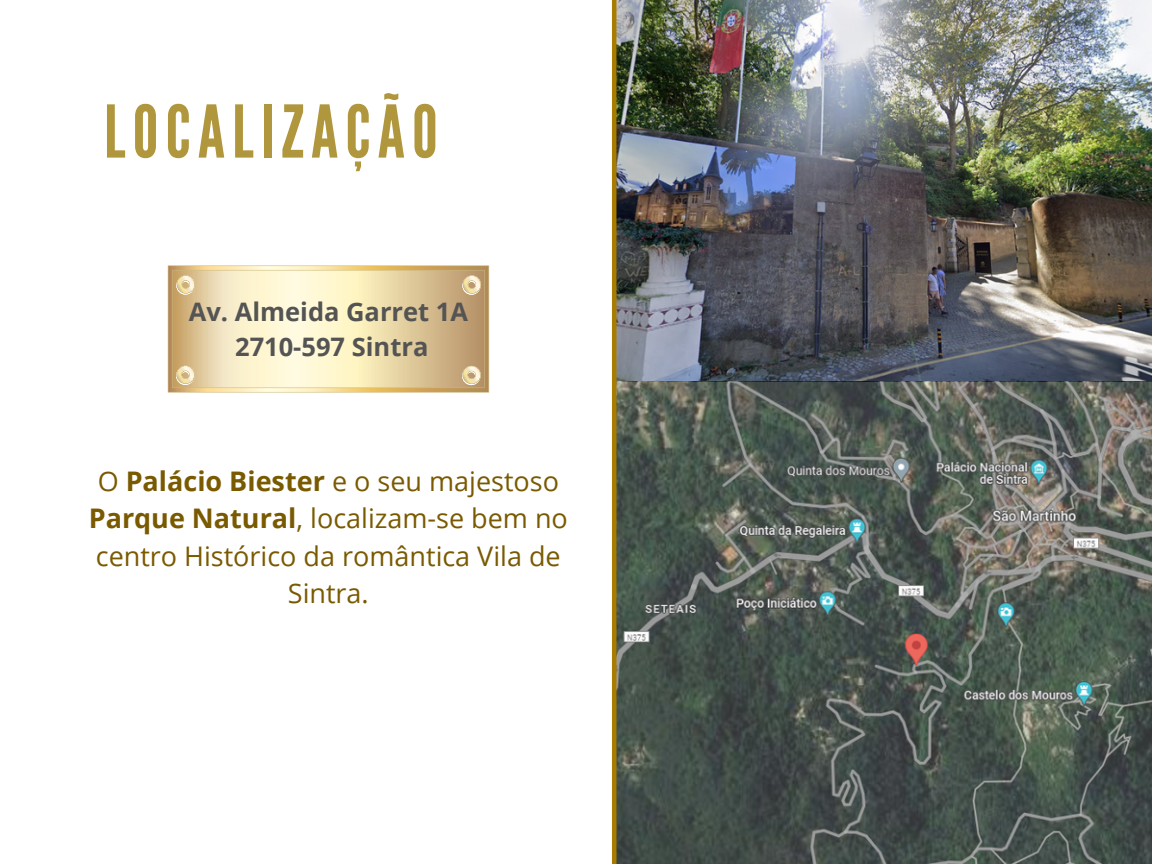
<style>
.page{position:relative;width:1152px;height:864px;background:#fff}
.page>*{position:absolute;margin:0;border:0;box-sizing:border-box;transform-origin:0 0}
.t1{font:72.45px "League Gothic";letter-spacing:.1em;color:#b0963c}
.t2{font:27px/37.2px "Open Sans";color:#7a5a00;text-align:center}
.t3{font:700 25.5px "Open Sans";color:#545454}
.s1{font-weight:700}
</style>
<div class="page">
<img style="left:616px;top:0;width:536px;height:864px">
<svg style="left:168px;top:266px;width:321px;height:126px"></svg>
<svg style="left:170px;top:268px;width:317px;height:122px"></svg>
<hr style="left:612px;top:0;width:4px;height:864px;background:#a87c00">
<p class="t1" style="left:104px;top:90px;width:335px">LOCALIZAÇÃO</p>
<p class="t3" style="left:189px;top:294px;width:281px">Av. Almeida Garret 1A</p>
<p class="t3" style="left:235px;top:329px;width:195px">2710-597 Sintra</p>
<p class="t2" style="left:89px;top:462px;width:481px">O <span class="s1">Palácio Biester</span> e o seu majestoso<br><span class="s1">Parque Natural</span>, localizam-se bem no centro Histórico da romântica Vila de<br>Sintra.</p>
</div>
